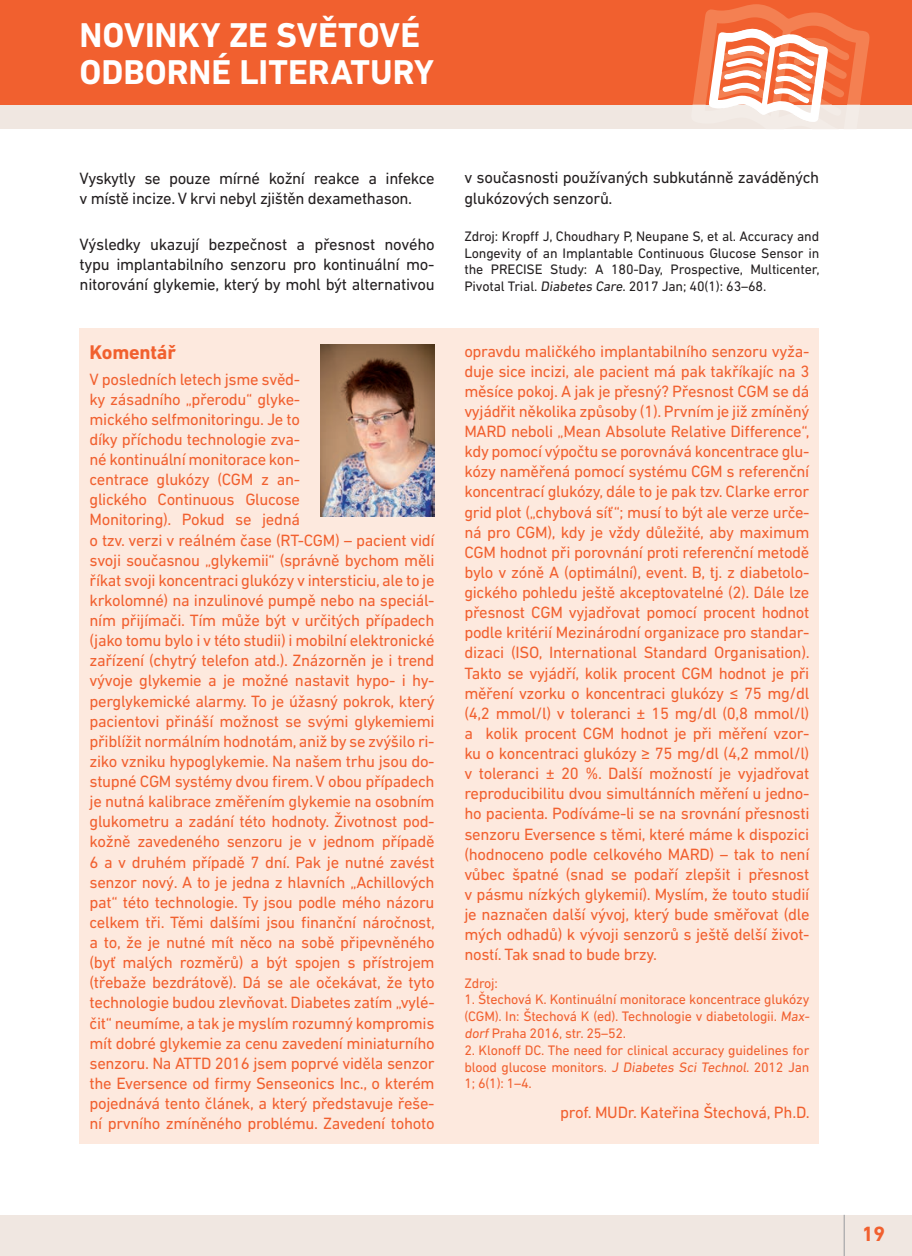
<style>
.page{position:relative;width:912px;height:1256px;background:#fff}
.page>*{position:absolute;margin:0;border:0;box-sizing:border-box;transform-origin:0 0}
.t1{font:700 35px/36.8px "DIN Next LT Pro";color:#fff}
.t2{font:700 21px "DIN Next LT Pro";color:#f1602f}
.t3{font:700 20.12px "DIN Next LT Pro";letter-spacing:-.01em;color:#f1602f}
.t4{font:16.62px/20.1px "DIN Next LT Pro";letter-spacing:-.02em;color:#f1602f}
.t5{font:16.62px/20.1px "DIN Next LT Pro";letter-spacing:-.02em;color:#231f20}
.t6{font:14px/16.8px "DIN Next LT Pro";letter-spacing:-.015em;color:#f1602f;text-align:justify}
.t7{font:14px/16.8px "DIN Next LT Pro";letter-spacing:-.01em;color:#231f20;text-align:justify}
</style>
<div class="page">
<div style="left:0;top:0;width:911px;height:129px;background:#f0e7e1"></div>
<div style="left:0;top:0;width:911px;height:104px;background:#f1602f"></div>
<div style="left:0;top:1214px;width:911px;height:41px;background:#f0e7e1"></div>
<hr style="left:843px;top:1214px;width:1px;height:41px;background:#979a9e">
<svg style="left:689px;top:4px;width:183px;height:118px"></svg>
<div style="left:80px;top:328px;width:739px;height:816px;background:#fde9de"></div>
<img style="left:320px;top:344px;width:114px;height:172px">
<h1 class="t1" style="left:80px;top:20px;width:356px">NOVINKY ZE SVĚTOVÉ<br>ODBORNÉ LITERATURY</h1>
<p class="t5" style="left:80px;top:169px;width:356px">Vyskytly se pouze mírné kožní reakce a infekce v místě incize. V krvi nebyl zjištěn dexamethason.</p>
<p class="t5" style="left:80px;top:236px;width:356px;text-align:justify">Výsledky ukazují bezpečnost a přesnost nového typu implantabilního senzoru pro kontinuální mo&shy;nitorování glykemie, který by mohl být alternativou</p>
<p class="t3" style="left:89px;top:345px;width:88px">Komentář</p>
<p class="t4" style="left:89px;top:370px;width:347px">V posledních letech jsme svěd-<br>ky zásadního „přerodu“ glyke-<br>mického selfmonitoringu. Je to<br>díky příchodu technologie zva-<br>né kontinuální monitorace kon-<br>centrace glukózy (CGM z an-<br>glického Continuous Glucose<br>Monitoring). Pokud se jedná<br>o tzv. verzi v reálném čase (RT-CGM) – pacient vidí svoji současnou „glykemii“ (správně bychom měli říkat svoji koncentraci glukózy v intersticiu, ale to je krkolomné) na inzulinové pumpě nebo na speciál&shy;ním přijímači. Tím může být v určitých případech (jako tomu bylo i v této studii) i mobilní elektronické zařízení (chytrý telefon atd.). Znázorněn je i trend vývoje glykemie a je možné nastavit hypo- i hy&shy;perglykemické alarmy. To je úžasný pokrok, který pacientovi přináší možnost se svými glykemiemi přiblížit normálním hodnotám, aniž by se zvýšilo ri&shy;ziko vzniku hypoglykemie. Na našem trhu jsou do&shy;stupné CGM systémy dvou firem. V obou případech je nutná kalibrace změřením glykemie na osobním glukometru a zadání této hodnoty. Životnost pod&shy;kožně zavedeného senzoru je v jednom případě 6 a v druhém případě 7 dní. Pak je nutné zavést senzor nový. A to je jedna z hlavních „Achillových pat“ této technologie. Ty jsou podle mého názoru celkem tři. Těmi dalšími jsou finanční náročnost, a to, že je nutné mít něco na sobě připevněného (byť malých rozměrů) a být spojen s přístrojem (třebaže bezdrátově). Dá se ale očekávat, že tyto technologie budou zlevňovat. Diabetes zatím „vylé&shy;čit“ neumíme, a tak je myslím rozumný kompromis mít dobré glykemie za cenu zavedení miniaturního senzoru. Na ATTD 2016 jsem poprvé viděla senzor the Eversence od firmy Senseonics Inc., o kterém pojednává tento článek, a který představuje řeše&shy;ní prvního zmíněného problému. Zavedení tohoto</p>
<p class="t5" style="left:464px;top:169px;width:356px">v současnosti používaných subkutánně zaváděných glukózových senzorů.</p>
<p class="t7" style="left:464px;top:229px;width:356px">Zdroj: Kropff J, Choudhary P, Neupane S, et al. Accuracy and Longevity of an Implantable Continuous Glucose Sensor in the PRECISE Study: A 180-Day, Prospective, Multicenter, Pivotal Trial. Diabetes Care. 2017 Jan; 40(1): 63–68.</p>
<p class="t4" style="left:464px;top:342px;width:347px;text-align:justify">opravdu maličkého implantabilního senzoru vyža&shy;duje sice incizi, ale pacient má pak takříkajíc na 3 měsíce pokoj. A jak je přesný? Přesnost CGM se dá vyjádřit několika způsoby (1). Prvním je již zmíněný MARD neboli „Mean Absolute Relative Difference“, kdy pomocí výpočtu se porovnává koncentrace glu&shy;kózy naměřená pomocí systému CGM s referenční koncentrací glukózy, dále to je pak tzv. Clarke error grid plot („chybová síť“; musí to být ale verze urče&shy;ná pro CGM), kdy je vždy důležité, aby maximum CGM hodnot při porovnání proti referenční metodě bylo v zóně A (optimální), event. B, tj. z diabetolo&shy;gického pohledu ještě akceptovatelné (2). Dále lze přesnost CGM vyjadřovat pomocí procent hodnot podle kritérií Mezinárodní organizace pro standar&shy;dizaci (ISO, International Standard Organisation).<br>Takto se vyjádří, kolik procent CGM hodnot je při měření vzorku o koncentraci glukózy ≤ 75 mg/dl (4,2 mmol/l) v toleranci ± 15 mg/dl (0,8 mmol/l) a kolik procent CGM hodnot je při měření vzor&shy;ku o koncentraci glukózy ≥ 75 mg/dl (4,2 mmol/l) v toleranci ± 20 %. Další možností je vyjadřovat reproducibilitu dvou simultánních měření u jedno&shy;ho pacienta. Podíváme-li se na srovnání přesnosti senzoru Eversence s těmi, které máme k dispozici (hodnoceno podle celkového MARD) – tak to není vůbec špatné (snad se podaří zlepšit i přesnost v pásmu nízkých glykemií). Myslím, že touto studií je naznačen další vývoj, který bude směřovat (dle mých odhadů) k vývoji senzorů s ještě delší život&shy;ností. Tak snad to bude brzy.</p>
<p class="t6" style="left:464px;top:975px;width:35px">Zdroj:</p>
<p class="t6" style="left:464px;top:992px;width:348px">1. Štechová K. Kontinuální monitorace koncentrace glukózy (CGM). In: Štechová K (ed). Technologie v diabetologii. Max&shy;dorf Praha 2016, str. 25–52.</p>
<p class="t6" style="left:464px;top:1042px;width:346px">2. Klonoff DC. The need for clinical accuracy guidelines for blood glucose monitors. J Diabetes Sci Technol. 2012 Jan 1; 6(1): 1–4.</p>
<p class="t4" style="left:560px;top:1104px;width:251px">prof. MUDr. Kateřina Štechová, Ph.D.</p>
<p class="t2" style="left:861px;top:1226px;width:25px">19</p>
</div>
